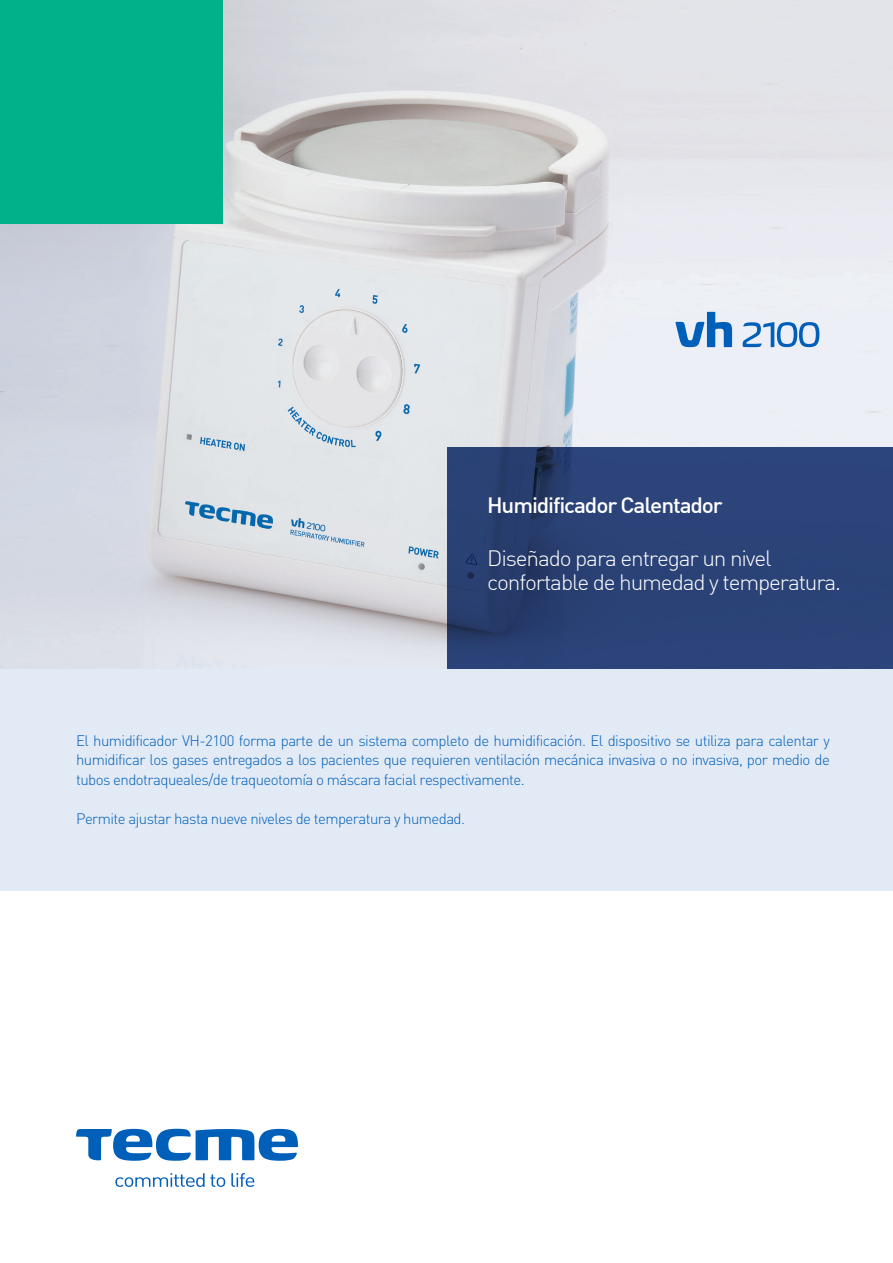
<style>
.page{position:relative;width:893px;height:1263px;background:#fff}
.page>*{position:absolute;margin:0;border:0;box-sizing:border-box;transform-origin:0 0}
.t1{font:300 21.75px/24px "DIN Alternate";letter-spacing:-.05em;color:#fff;scale:1.04 1}
.t2{font:500 21.75px "DIN";letter-spacing:-.05em;color:#fff;scale:1.04 1}
.t3{font:300 15px/19.5px "DIN";letter-spacing:-.035em;color:#005fb9;text-align:justify}
</style>
<div class="page">
<img style="left:0;top:0;width:893px;height:670px">
<div style="left:0;top:0;width:223px;height:223px;background:#00b18a"></div>
<svg style="left:115px;top:1173px;width:110px;height:14px"></svg>
<svg style="left:231px;top:1173px;width:23px;height:14px"></svg>
<svg style="left:76px;top:1129px;width:222px;height:32px"></svg>
<div style="left:447px;top:447px;width:446px;height:223px;background:linear-gradient(to right,#283e6f,#2c457c)"></div>
<div style="left:0;top:670px;width:893px;height:221px;background:#e2eaf6"></div>
<svg style="left:743px;top:322px;width:76px;height:25px;background:#8eb5dd"></svg>
<svg style="left:675px;top:312px;width:57px;height:35px;background:#7aa9d8"></svg>
<h1 class="t2" style="left:487px;top:491px;width:228px">Humidificador Calentador</h1>
<h1 class="t1" style="left:487px;top:545px;width:342px">Diseñado para entregar un nivel confortable de humedad y temperatura.</h1>
<p class="t3" style="left:76px;top:731px;width:755px">El humidificador VH-2100 forma parte de un sistema completo de humidificación. El dispositivo se utiliza para calentar y humidificar los gases entregados a los pacientes que requieren ventilación mecánica invasiva o no invasiva, por medio de tubos endotraqueales/de traqueotomía o máscara facial respectivamente.</p>
<p class="t3" style="left:76px;top:809px;width:391px">Permite ajustar hasta nueve niveles de temperatura y humedad.</p>
</div>
